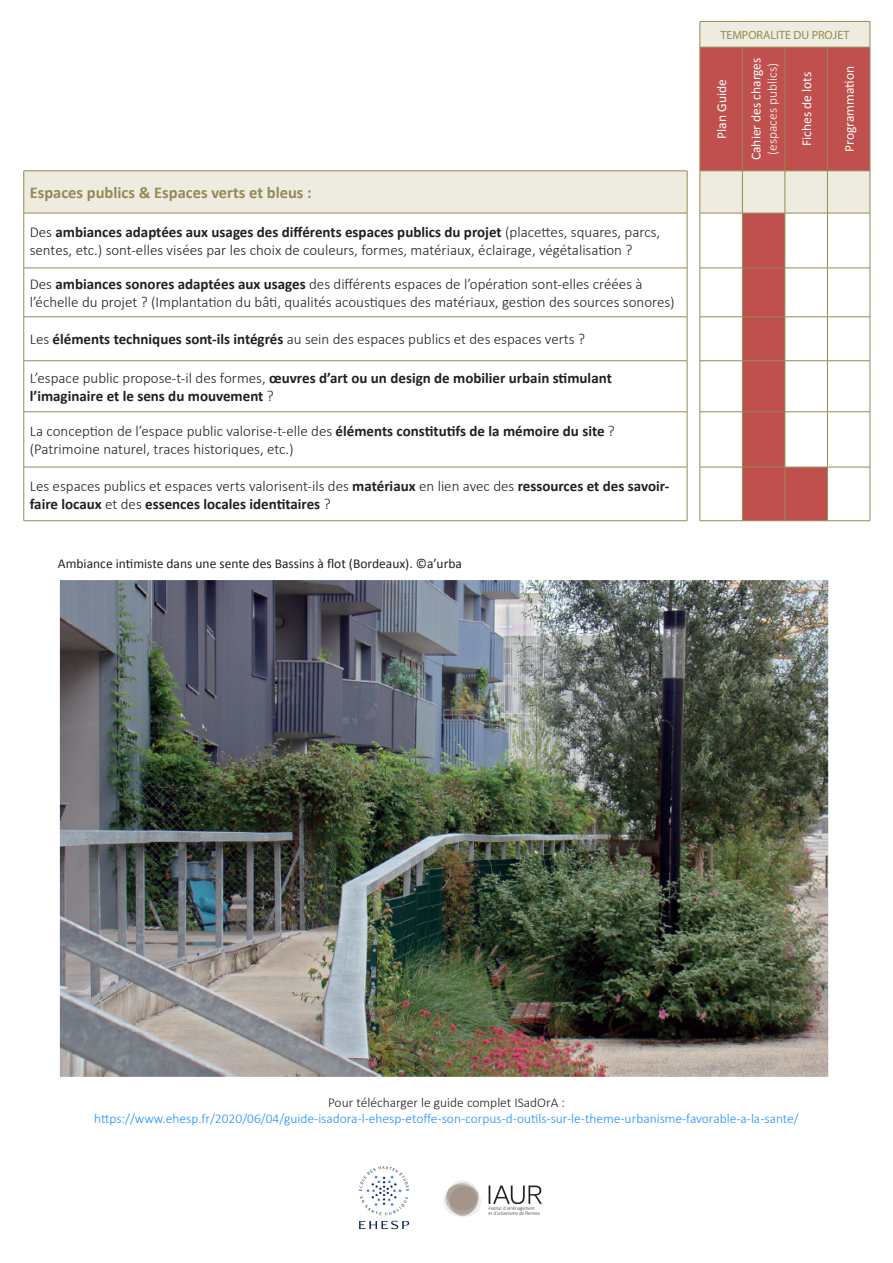
<style>
.page{position:relative;width:893px;height:1263px;background:#fff}
.page>*{position:absolute;margin:0;border:0;box-sizing:border-box;transform-origin:0 0}
.t1{font:700 16.5px "Calibri";color:#948a54}
.t2{font:300 15px/18px "Calibri";color:#231f20}
.t3{font:700 15px/18px "Calibri";color:#231f20}
.t4{font:300 13.5px "Calibri";color:#1e90ff}
.t5{font:13.5px/16.2px "Calibri";color:#fff;text-align:center}
.t6{font:13.5px "Calibri";color:#231f20}
.t7{font:300 13.5px "Calibri";color:#231f20}
.t8{font:12px "Myriad Pro";color:#948a54}
.s1{font-weight:700}
.s2{font-weight:300}
</style>
<div class="page">
<svg style="left:25px;top:21px;width:845px;height:192px"></svg>
<svg style="left:701px;top:48px;width:169px;height:165px;background:#ca7771"></svg>
<svg style="left:828px;top:214px;width:42px;height:306px"></svg>
<svg style="left:701px;top:214px;width:126px;height:306px"></svg>
<svg style="left:870px;top:22px;width:1px;height:25px"></svg>
<hr style="left:742px;top:47px;width:43px;height:1px;background:#948a54">
<hr style="left:785px;top:47px;width:42px;height:1px;background:#948a54">
<hr style="left:785px;top:47px;width:1px;height:124px;background:#948a54">
<hr style="left:827px;top:47px;width:43px;height:1px;background:#948a54">
<hr style="left:827px;top:47px;width:1px;height:124px;background:#948a54">
<hr style="left:870px;top:47px;width:1px;height:124px;background:#948a54">
<hr style="left:742px;top:171px;width:43px;height:1px;background:#948a54">
<hr style="left:785px;top:171px;width:42px;height:1px;background:#948a54">
<hr style="left:785px;top:171px;width:1px;height:42px;background:#948a54">
<hr style="left:827px;top:171px;width:43px;height:1px;background:#948a54">
<hr style="left:827px;top:171px;width:1px;height:42px;background:#948a54">
<hr style="left:870px;top:171px;width:1px;height:42px;background:#948a54">
<hr style="left:742px;top:213px;width:43px;height:1px;background:#948a54">
<hr style="left:785px;top:213px;width:42px;height:1px;background:#948a54">
<hr style="left:785px;top:213px;width:1px;height:55px;background:#948a54">
<hr style="left:827px;top:213px;width:43px;height:1px;background:#948a54">
<hr style="left:827px;top:213px;width:1px;height:55px;background:#948a54">
<hr style="left:870px;top:213px;width:1px;height:55px;background:#948a54">
<hr style="left:742px;top:268px;width:43px;height:1px;background:#948a54">
<hr style="left:785px;top:268px;width:42px;height:1px;background:#948a54">
<hr style="left:785px;top:268px;width:1px;height:49px;background:#948a54">
<hr style="left:827px;top:268px;width:43px;height:1px;background:#948a54">
<hr style="left:827px;top:268px;width:1px;height:49px;background:#948a54">
<hr style="left:870px;top:268px;width:1px;height:49px;background:#948a54">
<hr style="left:742px;top:317px;width:43px;height:1px;background:#948a54">
<hr style="left:785px;top:317px;width:42px;height:1px;background:#948a54">
<hr style="left:785px;top:317px;width:1px;height:44px;background:#948a54">
<hr style="left:827px;top:317px;width:43px;height:1px;background:#948a54">
<hr style="left:827px;top:317px;width:1px;height:44px;background:#948a54">
<hr style="left:870px;top:317px;width:1px;height:44px;background:#948a54">
<hr style="left:742px;top:360px;width:43px;height:1px;background:#948a54">
<hr style="left:785px;top:360px;width:42px;height:1px;background:#948a54">
<hr style="left:785px;top:361px;width:1px;height:51px;background:#948a54">
<hr style="left:827px;top:360px;width:43px;height:1px;background:#948a54">
<hr style="left:827px;top:361px;width:1px;height:51px;background:#948a54">
<hr style="left:870px;top:361px;width:1px;height:51px;background:#948a54">
<hr style="left:742px;top:411px;width:43px;height:1px;background:#948a54">
<hr style="left:785px;top:411px;width:42px;height:1px;background:#948a54">
<hr style="left:785px;top:412px;width:1px;height:55px;background:#948a54">
<hr style="left:827px;top:411px;width:43px;height:1px;background:#948a54">
<hr style="left:827px;top:412px;width:1px;height:55px;background:#948a54">
<hr style="left:870px;top:412px;width:1px;height:55px;background:#948a54">
<hr style="left:742px;top:467px;width:43px;height:1px;background:#948a54">
<hr style="left:785px;top:467px;width:42px;height:1px;background:#948a54">
<hr style="left:785px;top:467px;width:1px;height:53px;background:#948a54">
<hr style="left:827px;top:467px;width:43px;height:1px;background:#948a54">
<hr style="left:827px;top:467px;width:1px;height:53px;background:#948a54">
<hr style="left:870px;top:467px;width:1px;height:53px;background:#948a54">
<hr style="left:742px;top:520px;width:43px;height:1px;background:#948a54">
<hr style="left:785px;top:520px;width:42px;height:1px;background:#948a54">
<hr style="left:827px;top:520px;width:43px;height:1px;background:#948a54">
<hr style="left:24px;top:171px;width:663px;height:1px;background:#948a54">
<hr style="left:24px;top:171px;width:1px;height:42px;background:#948a54">
<hr style="left:687px;top:171px;width:1px;height:42px;background:#948a54">
<hr style="left:24px;top:213px;width:663px;height:1px;background:#948a54">
<hr style="left:24px;top:213px;width:1px;height:55px;background:#948a54">
<hr style="left:687px;top:213px;width:1px;height:55px;background:#948a54">
<hr style="left:24px;top:268px;width:663px;height:1px;background:#948a54">
<hr style="left:24px;top:268px;width:1px;height:49px;background:#948a54">
<hr style="left:687px;top:268px;width:1px;height:49px;background:#948a54">
<hr style="left:24px;top:317px;width:663px;height:1px;background:#948a54">
<hr style="left:24px;top:317px;width:1px;height:44px;background:#948a54">
<hr style="left:687px;top:317px;width:1px;height:44px;background:#948a54">
<hr style="left:24px;top:360px;width:663px;height:1px;background:#948a54">
<hr style="left:24px;top:361px;width:1px;height:51px;background:#948a54">
<hr style="left:687px;top:361px;width:1px;height:51px;background:#948a54">
<hr style="left:24px;top:411px;width:663px;height:1px;background:#948a54">
<hr style="left:24px;top:412px;width:1px;height:55px;background:#948a54">
<hr style="left:687px;top:412px;width:1px;height:55px;background:#948a54">
<hr style="left:24px;top:467px;width:663px;height:1px;background:#948a54">
<hr style="left:24px;top:467px;width:1px;height:53px;background:#948a54">
<hr style="left:687px;top:467px;width:1px;height:53px;background:#948a54">
<hr style="left:24px;top:520px;width:663px;height:1px;background:#948a54">
<hr style="left:700px;top:21px;width:42px;height:1px;background:#948a54">
<svg style="left:700px;top:22px;width:1px;height:25px"></svg>
<hr style="left:742px;top:21px;width:43px;height:1px;background:#948a54">
<hr style="left:785px;top:21px;width:42px;height:1px;background:#948a54">
<hr style="left:827px;top:21px;width:43px;height:1px;background:#948a54">
<hr style="left:700px;top:47px;width:42px;height:1px;background:#948a54">
<hr style="left:700px;top:47px;width:1px;height:124px;background:#948a54">
<hr style="left:742px;top:47px;width:1px;height:124px;background:#948a54">
<hr style="left:700px;top:171px;width:42px;height:1px;background:#948a54">
<hr style="left:700px;top:171px;width:1px;height:42px;background:#948a54">
<hr style="left:742px;top:171px;width:1px;height:42px;background:#948a54">
<hr style="left:700px;top:213px;width:42px;height:1px;background:#948a54">
<hr style="left:700px;top:213px;width:1px;height:55px;background:#948a54">
<hr style="left:742px;top:213px;width:1px;height:55px;background:#948a54">
<hr style="left:700px;top:268px;width:42px;height:1px;background:#948a54">
<hr style="left:700px;top:268px;width:1px;height:49px;background:#948a54">
<hr style="left:742px;top:268px;width:1px;height:49px;background:#948a54">
<hr style="left:700px;top:317px;width:42px;height:1px;background:#948a54">
<hr style="left:700px;top:317px;width:1px;height:44px;background:#948a54">
<hr style="left:742px;top:317px;width:1px;height:44px;background:#948a54">
<hr style="left:700px;top:360px;width:42px;height:1px;background:#948a54">
<hr style="left:700px;top:361px;width:1px;height:51px;background:#948a54">
<hr style="left:742px;top:361px;width:1px;height:51px;background:#948a54">
<hr style="left:700px;top:411px;width:42px;height:1px;background:#948a54">
<hr style="left:700px;top:412px;width:1px;height:55px;background:#948a54">
<hr style="left:742px;top:412px;width:1px;height:55px;background:#948a54">
<hr style="left:700px;top:467px;width:42px;height:1px;background:#948a54">
<hr style="left:700px;top:467px;width:1px;height:53px;background:#948a54">
<hr style="left:742px;top:467px;width:1px;height:53px;background:#948a54">
<hr style="left:700px;top:520px;width:42px;height:1px;background:#948a54">
<hr style="left:24px;top:21px;width:663px;height:1px;background:#fff">
<svg style="left:687px;top:22px;width:1px;height:25px"></svg>
<hr style="left:687px;top:47px;width:1px;height:124px;background:#fff">
<img style="left:59px;top:580px;width:770px;height:497px">
<img style="left:443px;top:1180px;width:99px;height:37px">
<img style="left:358px;top:1166px;width:52px;height:64px">
<p class="t8" style="left:720px;top:27px;width:130px">TEMPORALITE DU PROJET</p>
<p class="t1" style="left:30px;top:182px;width:284px">Espaces publics &amp; Espaces verts et bleus :</p>
<p class="t2" style="left:30px;top:222px;width:632px">Des <span class="s1">ambiances adaptées aux usages des différents espaces publics du projet</span> (placettes, squares, parcs, sentes, etc.) sont-elles visées par les choix de couleurs, formes, matériaux, éclairage, végétalisation ?</p>
<p class="t2" style="left:30px;top:274px;width:646px">Des <span class="s1">ambiances sonores adaptées aux usages</span> des différents espaces de l’opération sont-elles créées à l’échelle du projet ? (Implantation du bâti, qualités acoustiques des matériaux, gestion des sources sonores)</p>
<p class="t2" style="left:30px;top:330px;width:557px">Les <span class="s1">éléments techniques sont-ils intégrés</span> au sein des espaces publics et des espaces verts ?</p>
<p class="t3" style="left:30px;top:369px;width:584px"><span class="s2">L’espace public propose-t-il des formes,</span> œuvres d’art ou un design de mobilier urbain stimulant l’imaginaire et le sens du mouvement <span class="s2">?</span></p>
<p class="t2" style="left:30px;top:421px;width:587px">La conception de l’espace public valorise-t-elle des <span class="s1">éléments constitutifs de la mémoire du site</span> ? (Patrimoine naturel, traces historiques, etc.)</p>
<p class="t3" style="left:30px;top:476px;width:641px"><span class="s2">Les espaces publics et espaces verts valorisent-ils des</span> matériaux <span class="s2">en lien avec des</span> ressources et des savoir&shy;faire locaux <span class="s2">et des</span> essences locales identitaires <span class="s2">?</span></p>
<p class="t6" style="left:58px;top:555px;width:406px">Ambiance intimiste dans une sente des Bassins à flot (Bordeaux). ©a’urba</p>
<p class="t5" style="left:714px;top:139px;width:61px;rotate:-90deg">Plan Guide</p>
<p class="t5" style="left:748px;top:160px;width:104px;rotate:-90deg">Cahier des charges <span class="s2">(espaces publics)</span></p>
<p class="t5" style="left:799px;top:146px;width:76px;rotate:-90deg">Fiches de lots</p>
<p class="t5" style="left:841px;top:152px;width:87px;rotate:-90deg">Programmation</p>
<p class="t7" style="left:328px;top:1094px;width:238px">Pour télécharger le guide complet ISadOrA :</p>
<p class="t4" style="left:94px;top:1110px;width:706px">https://www.ehesp.fr/2020/06/04/guide-isadora-l-ehesp-etoffe-son-corpus-d-outils-sur-le-theme-urbanisme-favorable-a-la-sante/</p>
</div>
